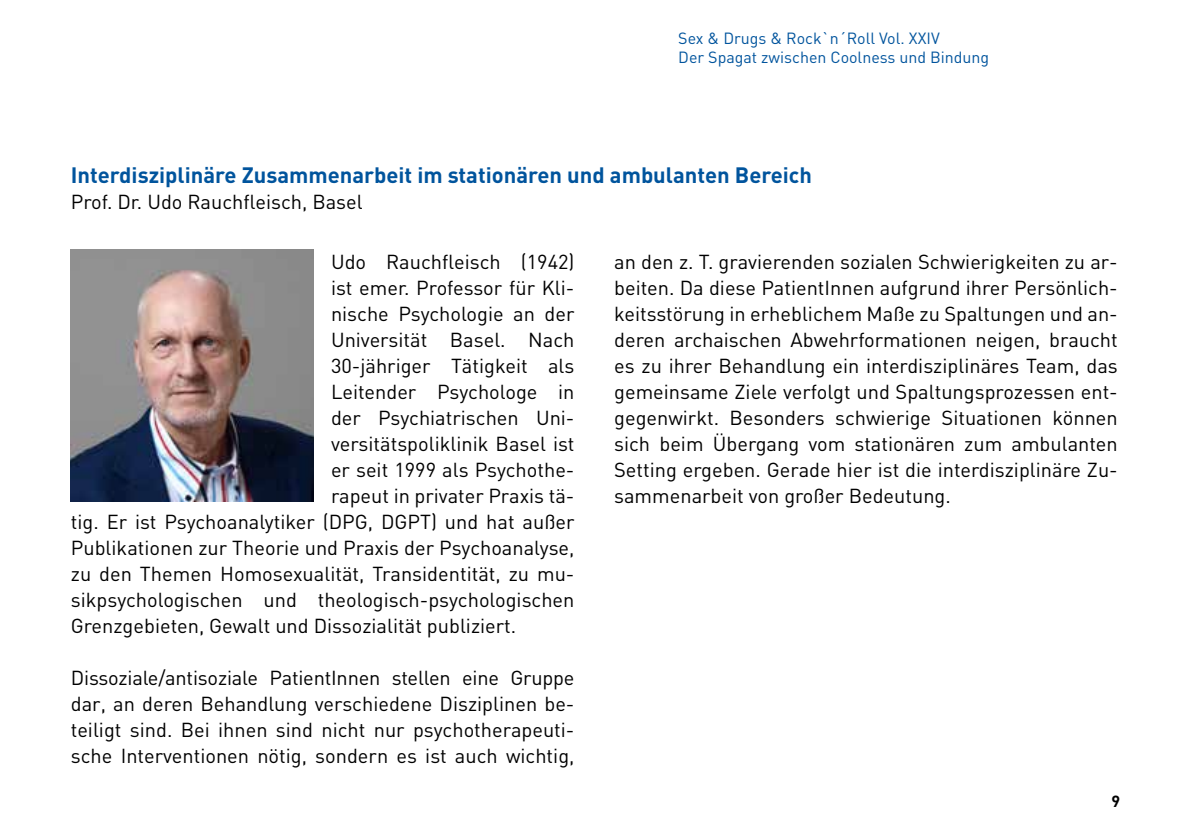
<style>
.page{position:relative;width:1191px;height:840px;background:#fff}
.page>*{position:absolute;margin:0;border:0;box-sizing:border-box;transform-origin:0 0}
.t1{font:700 22px "DIN";color:#00549d}
.t2{font:20px/26px "DIN";color:#000;text-align:justify}
.t3{font:16px/19.2px "DIN";color:#00549d}
.t4{font:700 16px "DIN";color:#000}
</style>
<div class="page">
<img style="left:71px;top:249px;width:243px;height:252px">
<p class="t3" style="left:678px;top:29px;width:312px">Sex &amp; Drugs &amp; Rock`n´Roll Vol. XXIV<br>Der Spagat zwischen Coolness und Bindung</p>
<p class="t1" style="left:71px;top:161px;width:742px">Interdisziplinäre Zusammenarbeit im stationären und ambulanten Bereich</p>
<p class="t2" style="left:71px;top:188px;width:293px">Prof. Dr. Udo Rauchfleisch, Basel</p>
<p class="t2" style="left:331px;top:248px;width:245px">Udo Rauchfleisch (1942)</p>
<p class="t2" style="left:331px;top:274px;width:245px">ist emer. Professor für Kli-</p>
<p class="t2" style="left:331px;top:300px;width:245px">nische Psychologie an der</p>
<p class="t2" style="left:331px;top:326px;width:245px">Universität Basel. Nach</p>
<p class="t2" style="left:331px;top:352px;width:245px">30-jähriger Tätigkeit als</p>
<p class="t2" style="left:331px;top:378px;width:245px">Leitender Psychologe in</p>
<p class="t2" style="left:331px;top:404px;width:245px">der Psychiatrischen Uni-</p>
<p class="t2" style="left:331px;top:430px;width:245px">versitätspoliklinik Basel ist</p>
<p class="t2" style="left:331px;top:456px;width:245px">er seit 1999 als Psychothe-</p>
<p class="t2" style="left:331px;top:482px;width:245px">rapeut in privater Praxis tä-</p>
<p class="t2" style="left:71px;top:508px;width:505px">tig. Er ist Psychoanalytiker (DPG, DGPT) und hat außer</p>
<p class="t2" style="left:71px;top:534px;width:505px">Publikationen zur Theorie und Praxis der Psychoanalyse,</p>
<p class="t2" style="left:71px;top:560px;width:505px">zu den Themen Homosexualität, Transidentität, zu mu-</p>
<p class="t2" style="left:71px;top:586px;width:505px">sikpsychologischen und theologisch-psychologischen</p>
<p class="t2" style="left:71px;top:612px;width:447px">Grenzgebieten, Gewalt und Dissozialität publiziert.</p>
<p class="t2" style="left:71px;top:664px;width:505px">Dissoziale/antisoziale PatientInnen stellen eine Gruppe dar, an deren Behandlung verschiedene Disziplinen be&shy;teiligt sind. Bei ihnen sind nicht nur psychotherapeuti&shy;sche Interventionen nötig, sondern es ist auch wichtig,</p>
<p class="t2" style="left:614px;top:248px;width:505px">an den z. T. gravierenden sozialen Schwierigkeiten zu ar&shy;beiten. Da diese PatientInnen aufgrund ihrer Persönlich&shy;keitsstörung in erheblichem Maße zu Spaltungen und an&shy;deren archaischen Abwehrformationen neigen, braucht es zu ihrer Behandlung ein interdisziplinäres Team, das gemeinsame Ziele verfolgt und Spaltungsprozessen ent&shy;gegenwirkt. Besonders schwierige Situationen können sich beim Übergang vom stationären zum ambulanten Setting ergeben. Gerade hier ist die interdisziplinäre Zu&shy;sammenarbeit von großer Bedeutung.</p>
<p class="t4" style="left:1111px;top:790px;width:10px">9</p>
</div>
